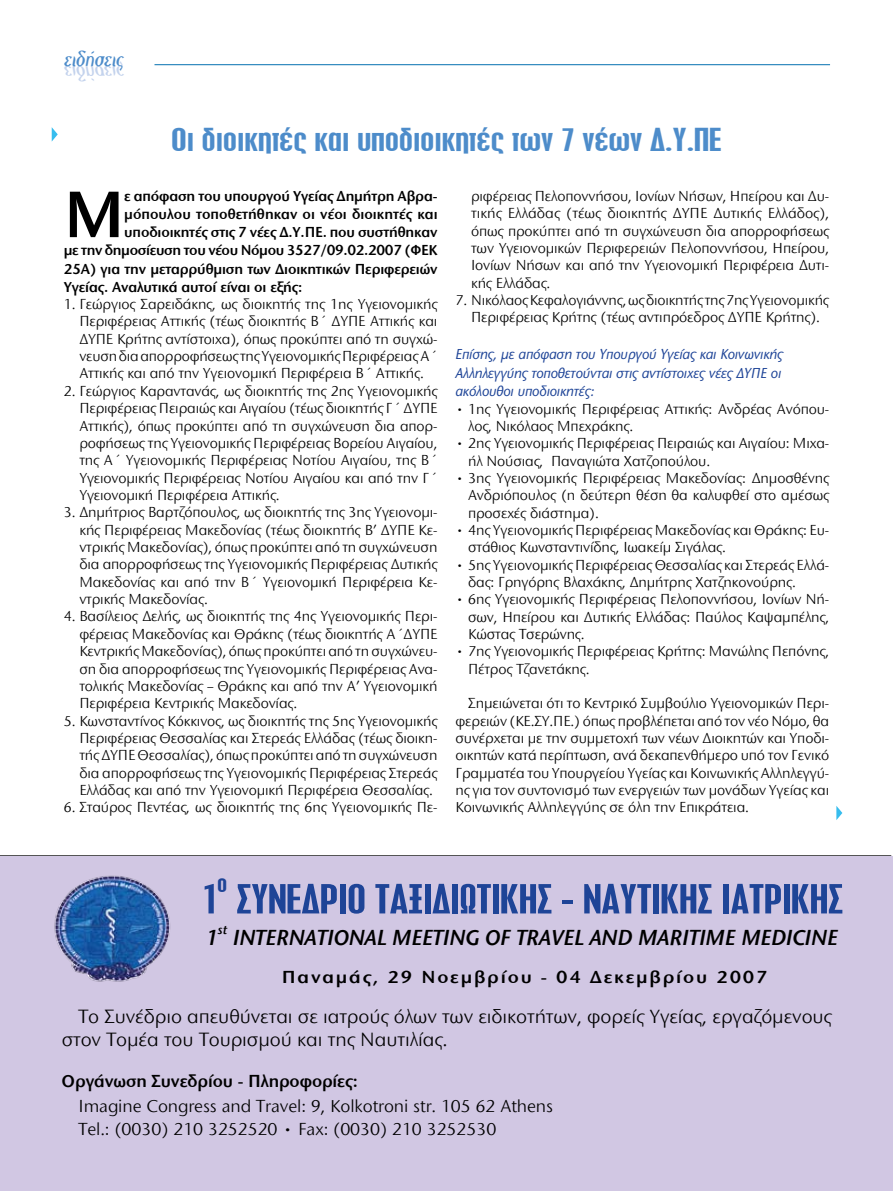
<style>
.page{position:relative;width:893px;height:1191px;background:#fff}
.page>*{position:absolute;margin:0;border:0;box-sizing:border-box;transform-origin:0 0}
.t1{font:600 68.1px "Stone Sans ITC Hel";color:#000}
.t2{font:42px "CF Eteocles Regular";letter-spacing:-.01em;color:#1e4497;scale:1.38 1}
.t3{font:33px "CF Eteocles Regular";letter-spacing:-.01em;color:#4d8cca;scale:1.45 1}
.t4{font:24.3px "CF Eteocles Regular";color:#1e4497;scale:1.38 1}
.t5{font:italic 600 22.5px "Stone Sans ITC Hel";letter-spacing:-.01em;color:#000}
.t6{font:19.8px/22.8px "Stone Sans ITC Hel";letter-spacing:-.005em;color:#000}
.t7{font:18px/22.8px "Stone Sans ITC Hel";letter-spacing:-.005em;color:#000}
.t8{font:600 18px "Stone Sans ITC Hel";letter-spacing:.095em;color:#000;scale:1.07 1}
.t9{font:600 18px "Stone Sans ITC Hel";letter-spacing:-.005em;color:#000}
.t10{font:15px/17.4px "Stone Sans ITC Hel";letter-spacing:-.01em;color:#000;text-align:justify}
.t11{font:600 15px "Stone Sans ITC Hel";letter-spacing:-.01em;color:#000}
.t12{font:italic 500 15px/18.9px "Stone Sans ITC Hel";letter-spacing:-.01em;color:#1e4497;text-align:justify}
.t13{font:italic 600 13.05px "Stone Sans ITC Hel";color:#000}
</style>
<div class="page">
<svg style="left:52px;top:127px;width:6px;height:14px"></svg>
<hr style="left:154px;top:64px;width:676px;height:1px;background:#0570b0">
<hr style="left:0;top:855px;width:891px;height:1px;background:#000">
<div style="left:0;top:856px;width:893px;height:335px;background:#d1c7e3"></div>
<img style="left:54px;top:875px;width:116px;height:107px">
<svg style="left:836px;top:806px;width:6px;height:14px"></svg>
<h3 class="t3" style="left:171px;top:123px;width:371px">Οι διοικητές και υποδιοικητές των 7 νέων Δ.Υ.ΠΕ</h3>
<h1 class="t1" style="left:64px;top:178px;width:63px">Μ</h1>
<p class="t11" style="left:124px;top:188px;width:315px">ε απόφαση του υπουργού Υγείας Δημήτρη Αβρα-</p>
<p class="t11" style="left:124px;top:206px;width:315px">μόπουλου τοποθετήθηκαν οι νέοι διοικητές και</p>
<p class="t11" style="left:124px;top:224px;width:315px">υποδιοικητές στις 7 νέες Δ.Υ.ΠΕ. που συστήθηκαν</p>
<p class="t11" style="left:64px;top:242px;width:375px">με την δημοσίευση του νέου Νόμου 3527/09.02.2007 (ΦΕΚ</p>
<p class="t11" style="left:64px;top:260px;width:375px">25Α) για την μεταρρύθμιση των Διοικητικών Περιφερειών</p>
<p class="t11" style="left:64px;top:279px;width:240px">Υγείας. Αναλυτικά αυτοί είναι οι εξής:</p>
<p class="t10" style="left:79px;top:296px;width:360px;text-indent:-16px">1. Γεώργιος Σαρειδάκης, ως διοικητής της 1ης Υγειονομικής Περιφέρειας Αττικής (τέως διοικητής Β΄ ΔΥΠΕ Αττικής και ΔΥΠΕ Κρήτης αντίστοιχα), όπως προκύπτει από τη συγχώ&shy;νευση δια απορροφήσεως της Υγειονομικής Περιφέρειας Α΄ Αττικής και από την Υγειονομική Περιφέρεια Β΄ Αττικής.</p>
<p class="t10" style="left:79px;top:382px;width:360px;text-indent:-16px">2. Γεώργιος Καραντανάς, ως διοικητής της 2ης Υγειονομικής Περιφέρειας Πειραιώς και Αιγαίου (τέως διοικητής Γ΄ ΔΥΠΕ Αττικής), όπως προκύπτει από τη συγχώνευση δια απορ&shy;ροφήσεως της Υγειονομικής Περιφέρειας Βορείου Αιγαίου, της Α΄ Υγειονομικής Περιφέρειας Ν οτίου Αιγαίου, της Β΄ Υγειονομικής Περιφέρειας Ν οτίου Αιγαίου και από την Γ΄ Υγειονομική Περιφέρεια Αττικής.</p>
<p class="t10" style="left:79px;top:504px;width:360px;text-indent:-16px">3. Δημήτριος Βαρτζόπουλος, ως διοικητής της 3ης Υγειονομι&shy;κής Περιφέρειας Μ ακεδονίας (τέως διοικητής Β’ ΔΥΠΕ Κε&shy;ντρικής Μ ακεδονίας), όπως προκύπτει από τη συγχώνευση δια απορροφήσεως της Υγειονομικής Περιφέρειας Δυτικής Μ ακεδονίας και από την Β΄ Υγειονομική Περιφέρεια Κε&shy;ντρικής Μ ακεδονίας.</p>
<p class="t10" style="left:79px;top:608px;width:360px;text-indent:-16px">4. Βασίλειος Δελής, ως διοικητής της 4ης Υγειονομικής Περι&shy;φέρειας Μ ακεδονίας και Θράκης (τέως διοικητής Α΄ΔΥΠΕ Κεντρικής Μ ακεδονίας), όπως προκύπτει από τη συγχώνευ&shy;ση δια απορροφήσεως της Υγειονομικής Περιφέρειας Ανα&shy;τολικής Μ ακεδονίας – Θράκης και από την Α’ Υγειονομική Περιφέρεια Κεντρικής Μ ακεδονίας.</p>
<p class="t10" style="left:79px;top:712px;width:360px;text-indent:-16px">5. Κωνσταντίνος Κόκκινος, ως διοικητής της 5ης Υγειονομικής Περιφέρειας Θεσσαλίας και Στερεάς Ελλάδας (τέως διοικη&shy;τής ΔΥΠΕ Θεσσαλίας), όπως προκύπτει από τη συγχώνευση δια απορροφήσεως της Υγειονομικής Περιφέρειας Στερεάς Ελλάδας και από την Υγειονομική Περιφέρεια Θεσσαλίας.</p>
<p class="t10" style="left:64px;top:799px;width:375px">6. Σταύρος Πεντέας, ως διοικητής της 6ης Υγειονομικής Πε-</p>
<p class="t10" style="left:471px;top:188px;width:360px">ριφέρειας Πελοποννήσου, Ι ονίων Ν ήσων, Η πείρου και Δυ&shy;τικής Ελλάδας (τέως διοικητής ΔΥΠΕ Δυτικής Ελλάδος), όπως προκύπτει από τη συγχώνευση δια απορροφήσεως των Υγειονομικών Περιφερειών Πελοποννήσου, Η πείρου, Ι ονίων Ν ήσων και από την Υγειονομική Περιφέρεια Δυτι&shy;κής Ελλάδας.</p>
<p class="t10" style="left:455px;top:292px;width:375px;text-align:center">7. Ν ικόλαος Κεφαλογιάννης, ως διοικητής της 7ης Υγειονομικής<br>Περιφέρειας Κρήτης (τέως αντιπρόεδρος ΔΥΠΕ Κρήτης).</p>
<p class="t12" style="left:455px;top:344px;width:329px">Επίσης, με απόφαση του Υπουργού Υγείας και Κοινωνικής Αλληλεγγύης τοποθετούνται στις αντίστοιχες νέες ΔΥΠΕ οι ακόλουθοι υποδιοικητές:</p>
<p class="t10" style="left:468px;top:400px;width:363px;text-indent:-13px">• 1ης Υγειονομικής Περιφέρειας Αττικής: Ανδρέας Ανόπου&shy;λος, Ν ικόλαος Μ πεχράκης.</p>
<p class="t10" style="left:468px;top:435px;width:363px;text-indent:-13px">• 2ης Υγειονομικής Περιφέρειας Πειραιώς και Αιγαίου: Μ ιχα&shy;ήλ Ν ούσιας, Παναγιώτα Χατζοπούλου.</p>
<p class="t10" style="left:468px;top:470px;width:363px;text-indent:-13px">• 3ης Υγειονομικής Περιφέρειας Μ ακεδονίας: Δημοσθένης Ανδριόπουλος (η δεύτερη θέση θα καλυφθεί στο αμέσως προσεχές διάστημα).</p>
<p class="t10" style="left:468px;top:522px;width:363px;text-indent:-13px">• 4ης Υγειονομικής Περιφέρειας Μ ακεδονίας και Θράκης: Ευ&shy;στάθιος Κωνσταντινίδης, Ι ωακείμ Σιγάλας.</p>
<p class="t10" style="left:468px;top:556px;width:363px;text-indent:-13px">• 5ης Υγειονομικής Περιφέρειας Θεσσαλίας και Στερεάς Ελλά&shy;δας: Γρηγόρης Βλαχάκης, Δημήτρης Χατζηκονούρης.</p>
<p class="t10" style="left:468px;top:591px;width:363px;text-indent:-13px">• 6ης Υγειονομικής Περιφέρειας Πελοποννήσου, Ι ονίων Ν ή&shy;σων, Η πείρου και Δυτικής Ελλάδας: Παύλος Καψαμπέλης, Κώστας Τσερώνης.</p>
<p class="t10" style="left:468px;top:643px;width:363px;text-indent:-13px">• 7ης Υγειονομικής Περιφέρειας Κρήτης: Μ ανώλης Πεπόνης,<br>Πέτρος Τζανετάκης.</p>
<p class="t10" style="left:455px;top:695px;width:375px;text-indent:13px">Σημειώνεται ότι το Κεντρικό Συμβούλιο Υγειονομικών Περι&shy;φερειών (ΚΕ.ΣΥ.ΠΕ.) όπως προβλέπεται από τον νέο Ν όμο, θα συνέρχεται με την συμμετοχή των νέων Διοικητών και Υποδι&shy;οικητών κατά περίπτωση, ανά δεκαπενθήμερο υπό τον Γενικό Γραμματέα του Υπουργείου Υγείας και Κοινωνικής Αλληλεγγύ&shy;ης για τον συντονισμό των ενεργειών των μονάδων Υγείας και Κοινωνικής Αλληλεγγύης σε όλη την Επικράτεια.</p>
<h3 class="t4" style="left:217px;top:871px;width:9px">o</h3>
<h2 class="t2" style="left:200px;top:877px;width:467px">1 ΣΥΝΕΔΡΙΟ ΤΑΞΙΔΙΩΤΙΚΗΣ - ΝΑΥΤΙΚΗΣ ΙΑΤΡΙΚΗΣ</h2>
<h3 class="t5" style="left:206px;top:925px;width:14px">1</h3>
<p class="t13" style="left:218px;top:922px;width:10px">st</p>
<h3 class="t5" style="left:233px;top:925px;width:607px">INTERNATIONAL MEETING OF TRAVEL AND MARITIME MEDICINE</h3>
<p class="t8" style="left:282px;top:967px;width:456px">Παναμάς, 29 Νοεμβρίου - 04 Δεκεμβρίου 2007</p>
<h3 class="t6" style="left:62px;top:1006px;width:772px;text-indent:17px">To Συνέδριο απευθύνεται σε ιατρούς όλων των ειδικοτήτων, φορείς Υγείας, εργαζόμενους στον Τομέα του Τουρισμού και της Ν αυτιλίας.</h3>
<p class="t9" style="left:62px;top:1071px;width:298px">Οργάνωση Συνεδρίου - Πληροφορίες:</p>
<p class="t7" style="left:79px;top:1095px;width:476px">Imagine Congress and Travel: 9, Kolkotroni str. 105 62 Athens<br>Tel.: (0030) 210 3252520 • Fax: (0030) 210 3252530</p>
</div>
